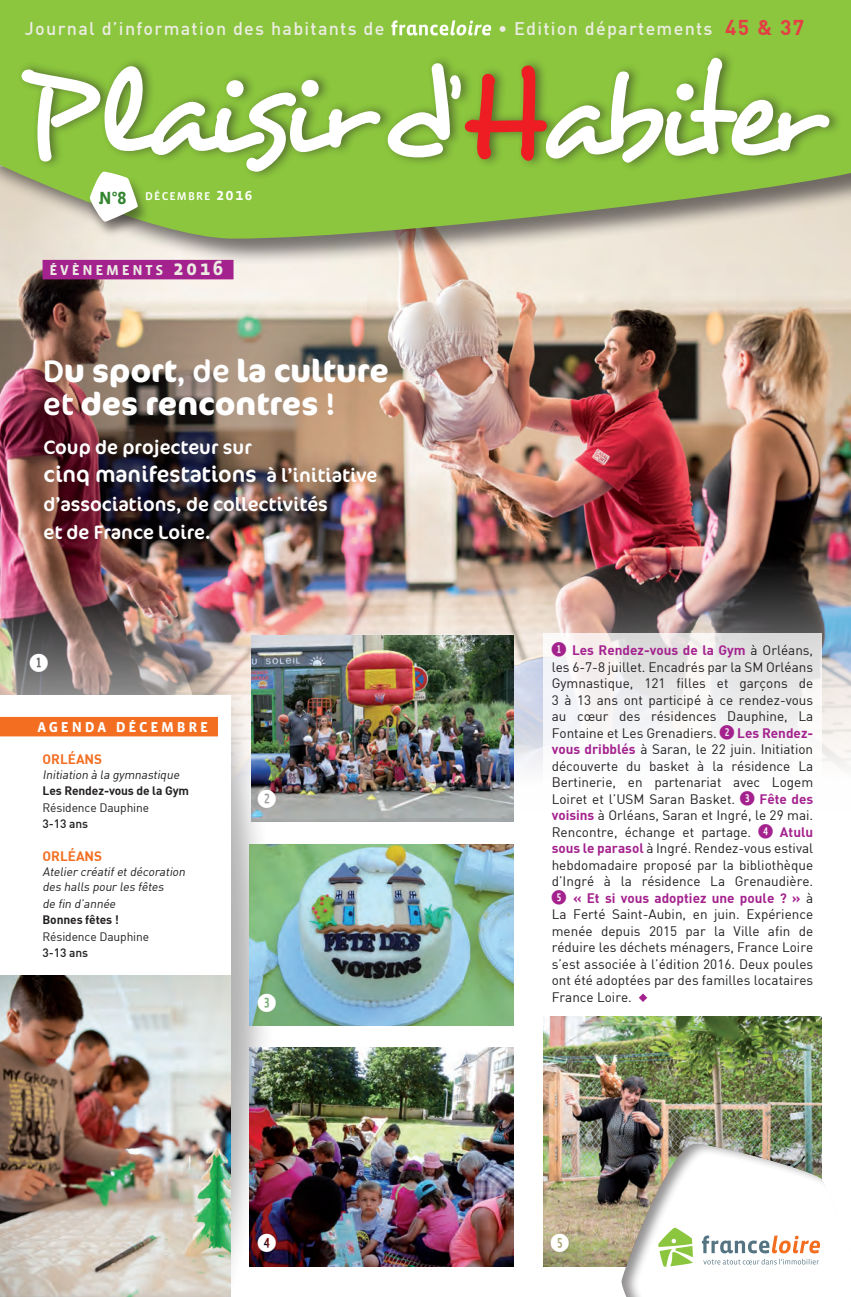
<style>
.page{position:relative;width:851px;height:1297px;background:#fff}
.page>*{position:absolute;margin:0;border:0;box-sizing:border-box;transform-origin:0 0}
.TITRE_02{font:700 31.5px/33px "Cocon";color:#fff}
.TITRE_02-2{font:22.5px "Cocon";color:#fff}
.TITRE_02-3{font:19.5px/28.5px "Cocon";color:#fff}
.Titres_REmov{font:18px "DIN Medium";letter-spacing:.07em;color:#ecece3}
.t1{font:700 18px "Vista Sans Alt";color:#338530}
.Titre_article_petit{font:700 14.7px "Vista Sans";letter-spacing:.185em;color:#fff}
.Titre_article_petit-2{font:700 14.7px "Vista Sans";letter-spacing:.185em;color:#ecece3}
.Texte{font:13.5px/16.5px "DIN";color:#231f20;text-align:justify}
.Texte-2{font:13.5px "DIN Bold";color:#a4228e}
.Texte-3{font:13.5px "DIN Bold";color:#f36e21}
.Texte-4{font:italic 12px/15px "DIN";color:#231f20}
.Texte-5{font:12px "DIN";letter-spacing:-.01em;color:#231f20}
.Texte-6{font:12px "DIN Bold";letter-spacing:-.01em;color:#231f20}
.Texte-7{font:12px "DIN Medium";letter-spacing:-.01em;color:#231f20}
.Titres_REmov-2{font:11.55px "Vista Sans SC Med";letter-spacing:.1em;color:#fff}
.s1{font-family:"DIN Bold";font-size:21px;color:#e43e44}
.s2{font-size:16.5px}
.s3{font-size:21px}
.s4{font-weight:400}
.s5{font-size:19.5px}
.s6{font-family:"DIN Bold";color:#a4228e}
.s7{color:#a4228e}
.s8{font-family:"DIN";color:#231f20}
</style>
<div class="page">
<div style="left:50px;top:597px;width:227px;height:700px;background:#231f20;opacity:.5"></div>
<img style="left:0;top:265px;width:850px;height:544px">
<div style="left:0;top:695px;width:231px;height:602px;background:#fff"></div>
<div style="left:0;top:717px;width:218px;height:19px;background:#f36e21"></div>
<img style="left:0;top:976px;width:231px;height:321px">
<img style="left:249px;top:1047px;width:264px;height:219px">
<img style="left:249px;top:844px;width:264px;height:181px">
<img style="left:543px;top:1017px;width:278px;height:249px">
<div style="left:0;top:0;width:850px;height:265px;background:#231f20;opacity:.6"></div>
<svg style="left:0;top:0;width:850px;height:239px;background:#95c155"></svg>
<div style="left:85px;top:171px;width:66px;height:68px;background:#231f20;opacity:.5"></div>
<div style="left:17px;top:58px;width:376px;height:123px;background:#8bc63e"></div>
<svg style="left:22px;top:66px;width:358px;height:156px"></svg>
<div style="left:383px;top:49px;width:459px;height:122px;background:#8bc63e"></div>
<svg style="left:387px;top:58px;width:442px;height:105px"></svg>
<svg style="left:391px;top:20px;width:100px;height:15px"></svg>
<div style="left:43px;top:260px;width:190px;height:19px;background:#a4228e"></div>
<img style="left:597px;top:1115px;width:225px;height:152px">
<img style="left:252px;top:635px;width:261px;height:187px">
<svg style="left:543px;top:633px;width:278px;height:176px;fill:#f7f6f7"></svg>
<svg style="left:638px;top:993px;width:9px;height:9px"></svg>
<img style="left:618px;top:1141px;width:206px;height:156px">
<svg style="left:30px;top:654px;width:18px;height:18px"></svg>
<svg style="left:258px;top:790px;width:18px;height:18px"></svg>
<svg style="left:550px;top:1233px;width:18px;height:18px"></svg>
<svg style="left:551px;top:643px;width:15px;height:14px"></svg>
<svg style="left:719px;top:725px;width:15px;height:14px"></svg>
<svg style="left:258px;top:993px;width:18px;height:18px"></svg>
<svg style="left:258px;top:1233px;width:18px;height:18px"></svg>
<p class="Titres_REmov" style="left:25px;top:17px;width:361px">Journal d’information des habitants de</p>
<p class="Titres_REmov" style="left:498px;top:17px;width:308px">• Edition départements <span class="s1">45 &amp; 37</span></p>
<p class="t1" style="left:98px;top:189px;width:30px">N°8</p>
<p class="Titres_REmov-2" style="left:145px;top:190px;width:109px">DÉCEMBRE <span class="s2">2016</span></p>
<p class="Titre_article_petit-2" style="left:50px;top:262px;width:175px">ÉVÈNEMENTS <span class="s3">2016</span></p>
<p class="TITRE_02" style="left:43px;top:355px;width:347px"><span class="s4">D</span>u sport<span class="s4">, de</span> la culture <span class="s4">et</span> des rencontres <span class="s4">!</span></p>
<p class="TITRE_02-3" style="left:44px;top:433px;width:210px">Coup de projecteur sur</p>
<p class="TITRE_02-2" style="left:44px;top:461px;width:335px">cinq manifestations <span class="s5">à l’initiative</span></p>
<p class="TITRE_02-3" style="left:44px;top:490px;width:286px">d’associations, de collectivités et de France Loire.</p>
<p class="Titre_article_petit" style="left:37px;top:719px;width:172px">AGENDA DÉCEMBRE</p>
<p class="Texte-3" style="left:43px;top:750px;width:61px">ORLÉANS</p>
<p class="Texte-4" style="left:43px;top:766px;width:141px">Initiation à la gymnastique</p>
<p class="Texte-6" style="left:43px;top:783px;width:148px">Les Rendez-vous de la Gym</p>
<p class="Texte-5" style="left:43px;top:800px;width:108px">Résidence Dauphine</p>
<p class="Texte-7" style="left:43px;top:816px;width:47px">3-13 ans</p>
<p class="Texte-3" style="left:43px;top:847px;width:61px">ORLÉANS</p>
<p class="Texte-4" style="left:43px;top:864px;width:146px">Atelier créatifetdécoration des halls pour les fêtes</p>
<p class="Texte-4" style="left:43px;top:895px;width:77px">de fin d’année</p>
<p class="Texte-6" style="left:43px;top:912px;width:78px">Bonnes fêtes !</p>
<p class="Texte-5" style="left:43px;top:929px;width:108px">Résidence Dauphine</p>
<p class="Texte-7" style="left:43px;top:945px;width:47px">3-13 ans</p>
<p class="Texte" style="left:551px;top:642px;width:263px;text-indent:20px"><span class="s6">Les Rendez-vous de la Gym</span> à Orléans, les 6-7-8 juillet. Encadrés par la SM Orléans Gymnastique, 121 filles et garçons de 3 à 13 ans ont participé à ce rendez-vous au cœur des résidences Dauphine, La Fontaine et Les Grenadiers.</p>
<p class="Texte-2" style="left:737px;top:724px;width:77px">Les Rendez-</p>
<p class="Texte" style="left:551px;top:741px;width:263px"><span class="s6">vous dribblés</span> à Saran, le 22 juin. Initiation</p>
<p class="Texte" style="left:551px;top:758px;width:263px">découverte du basket à la résidence La</p>
<p class="Texte" style="left:551px;top:774px;width:263px">Bertinerie, en partenariat avec Logem</p>
<p class="Texte" style="left:551px;top:790px;width:263px">Loiret et l’USM Saran Basket. <span class="s7">✓</span> <span class="s6">Fête des</span></p>
<p class="Texte" style="left:551px;top:807px;width:263px"><span class="s6">voisins</span> à Orléans, Saran et Ingré, le 29 mai.</p>
<p class="Texte" style="left:551px;top:824px;width:263px">Rencontre, échange et partage. <span class="s7">✔</span> <span class="s6">Atulu</span></p>
<p class="Texte" style="left:551px;top:840px;width:263px"><span class="s6">sous le parasol</span> à Ingré. Rendez-vous estival</p>
<p class="Texte" style="left:551px;top:857px;width:263px">hebdomadaire proposé par la bibliothèque</p>
<p class="Texte" style="left:551px;top:873px;width:263px">d’Ingré à la résidence La Grenaudière.</p>
<p class="Texte-2" style="left:573px;top:889px;width:242px">« Et si vous adoptiez une poule ? » <span class="s8">à</span></p>
<p class="Texte" style="left:551px;top:906px;width:263px">La Ferté Saint-Aubin, en juin. Expérience</p>
<p class="Texte" style="left:551px;top:923px;width:263px">menée depuis 2015 par la Ville afin de</p>
<p class="Texte" style="left:551px;top:939px;width:263px">réduire les déchets ménagers, France Loire</p>
<p class="Texte" style="left:551px;top:955px;width:263px">s’est associée à l’édition 2016. Deux poules</p>
<p class="Texte" style="left:551px;top:972px;width:263px">ont été adoptées par des familles locataires</p>
<p class="Texte" style="left:551px;top:988px;width:82px">France Loire.</p>
</div>
